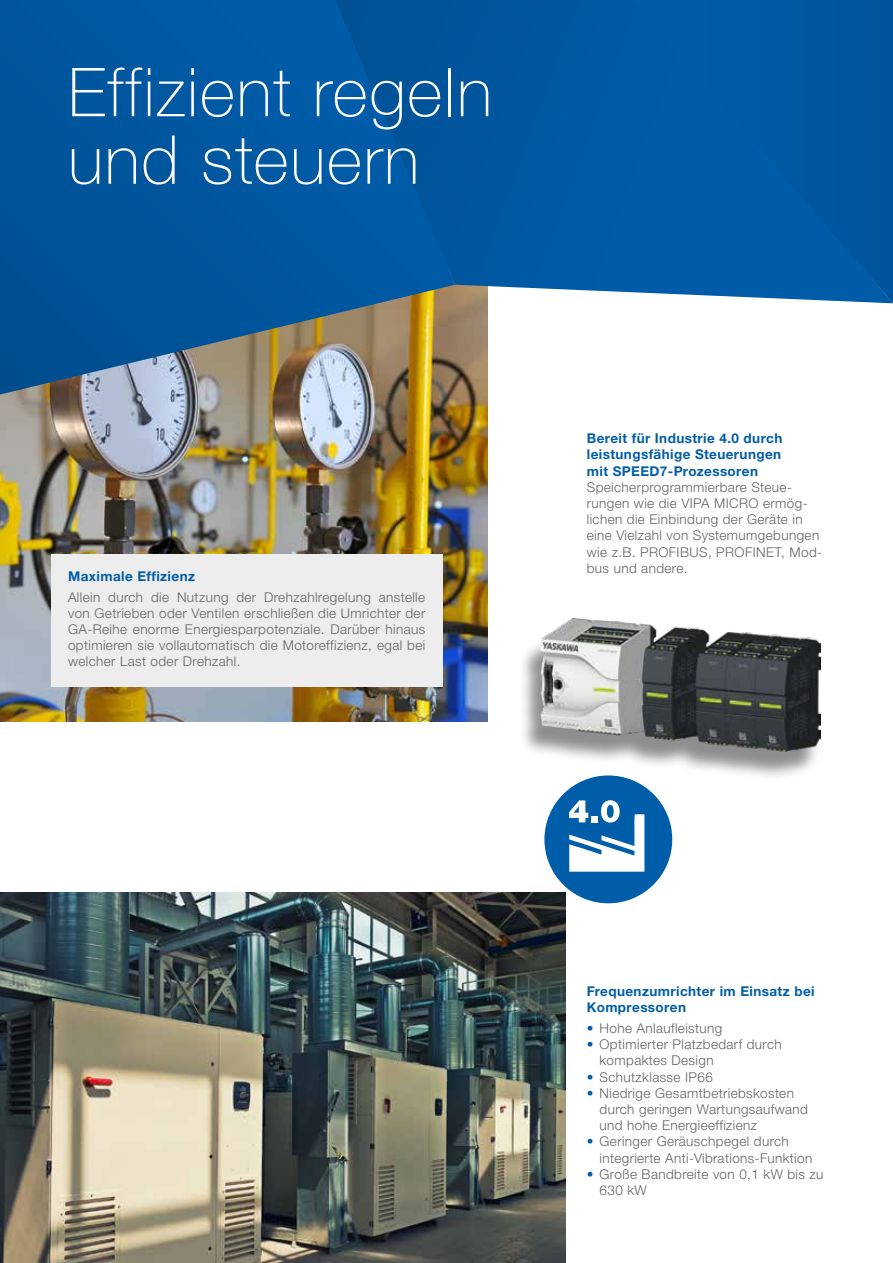
<style>
.page{position:relative;width:893px;height:1263px;background:#fff}
.page>*{position:absolute;margin:0;border:0;box-sizing:border-box;transform-origin:0 0}
.t1{font:100 67.5px/67.5px "Helvetica Neue LTW1 G";letter-spacing:.025em;color:#fff}
.t2{font:300 13.5px/16.2px "Helvetica Neue LTW1 G";letter-spacing:.03em;color:#646363}
.t3{font:700 13.5px/16.2px "Helvetica Neue LTW1 G";letter-spacing:.03em;color:#005da9}
.s1{color:#005da9}
</style>
<div class="page">
<img style="left:0;top:303px;width:487px;height:418px">
<svg style="left:0;top:0;width:455px;height:394px;background:#1c6094"></svg>
<svg style="left:335px;top:0;width:297px;height:303px;background:#085ca1"></svg>
<svg style="left:632px;top:0;width:261px;height:303px;background:#045ca5"></svg>
<div style="left:519px;top:626px;width:303px;height:155px;background:#000;opacity:.45"></div>
<img style="left:541px;top:619px;width:279px;height:132px">
<div style="left:544px;top:775px;width:128px;height:128px;background:#005da9;border-radius:50%"></div>
<svg style="left:569px;top:800px;width:75px;height:72px"></svg>
<img style="left:0;top:893px;width:566px;height:370px">
<div style="left:51px;top:554px;width:391px;height:132px;background:#ededed"></div>
<h1 class="t1" style="left:68px;top:59px;width:426px">Effizient regeln und steuern</h1>
<p class="t3" style="left:68px;top:568px;width:129px">Maximale Effizienz</p>
<p class="t2" style="left:68px;top:588px;width:359px;text-align:justify">Allein durch die Nutzung der Drehzahlregelung anstelle von Getrieben oder Ventilen erschließen die Umrichter der GA-Reihe enorme Energiesparpotenziale. Darüber hinaus optimieren sie vollautomatisch die Motoreffizienz, egal bei welcher Last oder Drehzahl.</p>
<p class="t3" style="left:587px;top:430px;width:197px;text-align:justify">Bereit für Industrie 4.0 durch leistungsfähige Steuerungen mit SPEED7-Prozessoren</p>
<p class="t2" style="left:587px;top:479px;width:237px">Speicherprogrammierbare Steue&shy;rungen wie die VIPA MICRO ermög&shy;lichen die Einbindung der Geräte in eine Vielzahl von Systemumgebungen wie z.B. PROFIBUS, PROFINET, Mod&shy;bus und andere.</p>
<p class="t3" style="left:587px;top:983px;width:229px">Frequenzumrichter im Einsatz bei<br>Kompressoren</p>
<p class="t2" style="left:587px;top:1020px;width:137px"><span class="s1">•</span> Hohe Anlaufleistung</p>
<p class="t2" style="left:600px;top:1036px;width:184px;text-indent:-13px"><span class="s1">•</span> Optimierter Platzbedarf durch kompaktes Design</p>
<p class="t2" style="left:587px;top:1068px;width:128px"><span class="s1">•</span> Schutzklasse IP66</p>
<p class="t2" style="left:600px;top:1085px;width:210px;text-indent:-13px"><span class="s1">•</span> Niedrige Gesamtbetriebskosten durch geringen Wartungsaufwand und hohe Energieeffizienz</p>
<p class="t2" style="left:600px;top:1133px;width:214px;text-indent:-13px"><span class="s1">•</span> Geringer Geräuschpegel durch integrierte Anti-Vibrations-Funktion</p>
<p class="t2" style="left:600px;top:1166px;width:225px;text-indent:-13px"><span class="s1">•</span> Große Bandbreite von 0,1 kW bis zu<br>630 kW</p>
</div>
